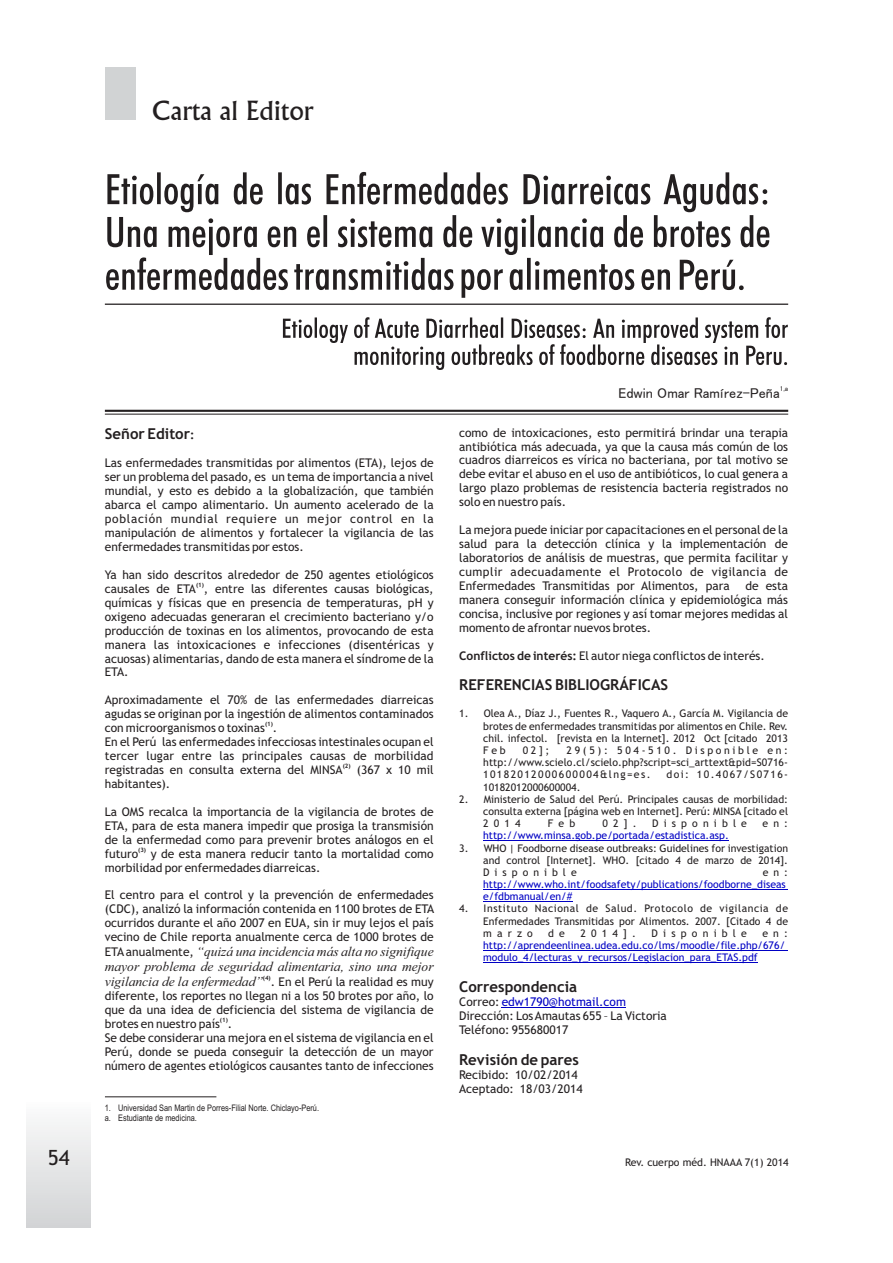
<style>
.page{position:relative;width:893px;height:1263px;background:#fff}
.page>*{position:absolute;margin:0;border:0;box-sizing:border-box;transform-origin:0 0}
.t1{font:25.5px "Flareserif 821 BT";color:#231f20}
.t2{font:21px "Trebuchet MS";color:#231f20}
.t3{font:700 15px "Trebuchet MS";color:#231f20}
.t4{font:14.25px "MS P Gothic";color:#231f20}
.t5{font:italic 13.5px/15px "Times New Roman";color:#231f20}
.t6{font:12px/14px "Trebuchet MS";color:#231f20}
.t7{font:10.5px/12.1px "Trebuchet MS";color:#231f20;text-align:justify}
.t8{font:10.5px/12.1px "Trebuchet MS";color:#0000c4}
.t9{font:10.5px "Trebuchet MS";letter-spacing:.13em;color:#231f20}
.t10{font:10.5px "Trebuchet MS";letter-spacing:.49em;color:#231f20}
.t11{font:10.5px "Trebuchet MS";letter-spacing:.495em;color:#231f20}
.t12{font:9px/10.2px "Arial Narrow";color:#231f20}
.t13{font:7.2px "MS P Gothic";color:#231f20}
.t14{font:700 6px "Trebuchet MS";color:#231f20}
.s1{font-size:12px}
.s2{font-family:"Trebuchet MS";font-style:normal;font-size:12px}
.s3{font-weight:700}
.s4{color:#0000c4}
</style>
<div class="page">
<svg style="left:107px;top:172px;width:633px;height:12px"></svg>
<svg style="left:107px;top:184px;width:660px;height:29px"></svg>
<svg style="left:106px;top:215px;width:663px;height:83px"></svg>
<svg style="left:584px;top:260px;width:160px;height:30px"></svg>
<svg style="left:283px;top:317px;width:505px;height:53px"></svg>
<hr style="left:105px;top:410px;width:683px;height:2px;background:#231f20">
<hr style="left:105px;top:414px;width:683px;height:1px;background:#231f20">
<hr style="left:483px;top:840px;width:246px;height:1px;background:#0000c4">
<hr style="left:483px;top:889px;width:305px;height:1px;background:#0000c4">
<hr style="left:483px;top:901px;width:89px;height:1px;background:#0000c4">
<hr style="left:483px;top:950px;width:305px;height:1px;background:#0000c4">
<hr style="left:483px;top:962px;width:275px;height:1px;background:#0000c4">
<hr style="left:502px;top:1007px;width:124px;height:1px;background:#0000c4">
<hr style="left:105px;top:1096px;width:111px;height:1px;background:#231f20">
<div style="left:105px;top:67px;width:31px;height:53px;background:#d1d3d4"></div>
<hr style="left:105px;top:304px;width:683px;height:1px;background:#231f20">
<div style="left:27px;top:1099px;width:63px;height:129px;background:linear-gradient(to bottom,#fdfdfd,#d1d3d4)"></div>
<h1 class="t1" style="left:152px;top:101px;width:163px">Carta al Editor</h1>
<p class="t3" style="left:105px;top:428px;width:91px">Señor Editor<span class="s1">:</span></p>
<p class="t6" style="left:105px;top:457px;width:330px;text-align:justify">Las enfermedades transmitidas por alimentos (ETA), lejos de ser un problema del pasado, es un tema de importancia a nivel mundial, y esto es debido a la globalización, que también abarca el campo alimentario. Un aumento acelerado de la población mundial requiere un mejor control en la manipulación de alimentos y fortalecer la vigilancia de las enfermedades transmitidas por estos.</p>
<p class="t6" style="left:105px;top:569px;width:330px">Ya han sido descritos alrededor de 250 agentes etiológicos</p>
<p class="t14" style="left:196px;top:582px;width:9px">(1)</p>
<p class="t6" style="left:105px;top:583px;width:330px;text-align:justify">causales de ETA , entre las diferentes causas biológicas, químicas y físicas que en presencia de temperaturas, pH y oxigeno adecuadas generaran el crecimiento bacteriano y/o producción de toxinas en los alimentos, provocando de esta manera las intoxicaciones e infecciones (disentéricas y acuosas) alimentarias, dando de esta manera el síndrome de la ETA.</p>
<p class="t6" style="left:105px;top:694px;width:330px">Aproximadamente el 70% de las enfermedades diarreicas agudas se originan por la ingestión de alimentos contaminados</p>
<p class="t14" style="left:265px;top:722px;width:9px">(1)</p>
<p class="t6" style="left:105px;top:722px;width:330px">con microorganismos o toxinas .<br>En el Perú las enfermedades infecciosas intestinales ocupan el tercer lugar entre las principales causas de morbilidad</p>
<p class="t14" style="left:343px;top:763px;width:9px">(2)</p>
<p class="t6" style="left:105px;top:764px;width:330px">registradas en consulta externa del MINSA (367 x 10 mil habitantes).</p>
<p class="t6" style="left:105px;top:806px;width:330px;text-align:justify">La OMS recalca la importancia de la vigilancia de brotes de ETA, para de esta manera impedir que prosiga la transmisión de la enfermedad como para prevenir brotes análogos en el</p>
<p class="t14" style="left:138px;top:847px;width:9px">(3)</p>
<p class="t6" style="left:105px;top:847px;width:330px">futuro y de esta manera reducir tanto la mortalidad como morbilidad por enfermedades diarreicas.</p>
<p class="t6" style="left:105px;top:889px;width:331px;text-align:justify">El centro para el control y la prevención de enfermedades (CDC), analizó la información contenida en 1100 brotes de ETA ocurridos durante el año 2007 en EUA, sin ir muy lejos el país vecino de Chile reporta anualmente cerca de 1000 brotes de</p>
<p class="t5" style="left:105px;top:945px;width:330px"><span class="s2">ETA anualmente,</span> “quizá una incidencia más alta no signifique mayor problema de seguridad alimentaria, sino una mejor</p>
<p class="t14" style="left:263px;top:975px;width:9px">(4)</p>
<p class="t5" style="left:105px;top:975px;width:330px">vigilancia de la enfermedad” <span class="s2">. En el Perú la realidad es muy</span></p>
<p class="t6" style="left:105px;top:990px;width:330px">diferente, los reportes no llegan ni a los 50 brotes por año, lo que da una idea de deficiencia del sistema de vigilancia de</p>
<p class="t14" style="left:220px;top:1017px;width:9px">(1)</p>
<p class="t6" style="left:105px;top:1018px;width:330px">brotes en nuestro país .<br>Se debe considerar una mejora en el sistema de vigilancia en el Perú, donde se pueda conseguir la detección de un mayor número de agentes etiológicos causantes tanto de infecciones</p>
<p class="t12" style="left:105px;top:1103px;width:216px">1. Universidad San Martin de Porres-Filial Norte. Chiclayo-Perú. a. Estudiante de medicina.</p>
<p class="t13" style="left:780px;top:385px;width:10px">1,a</p>
<p class="t4" style="left:618px;top:386px;width:163px">Edwin Omar Ramírez-Peña</p>
<p class="t6" style="left:459px;top:426px;width:330px;text-align:justify">como de intoxicaciones, esto permitirá brindar una terapia antibiótica más adecuada, ya que la causa más común de los cuadros diarreicos es vírica no bacteriana, por tal motivo se debe evitar el abuso en el uso de antibióticos, lo cual genera a largo plazo problemas de resistencia bacteria registrados no solo en nuestro país.</p>
<p class="t6" style="left:459px;top:524px;width:330px;text-align:justify">La mejora puede iniciar por capacitaciones en el personal de la salud para la detección clínica y la implementación de laboratorios de análisis de muestras, que permita facilitar y cumplir adecuadamente el Protocolo de vigilancia de Enfermedades Transmitidas por Alimentos, para</p>
<p class="t6" style="left:459px;top:580px;width:330px;text-align:justify;text-indent:286px">de esta manera conseguir información clínica y epidemiológica más concisa, inclusive por regiones y así tomar mejores medidas al momento de afrontar nuevos brotes.</p>
<p class="t6" style="left:459px;top:649px;width:307px"><span class="s3">Conflictos de interés:</span> El autor niega conflictos de interés.</p>
<p class="t3" style="left:459px;top:679px;width:210px">REFERENCIAS BIBLIOGRÁFICAS</p>
<p class="t7" style="left:483px;top:708px;width:306px;text-indent:-24px">1. Olea A., Díaz J., Fuentes R., Vaquero A., García M. Vigilancia de brotes de enfermedades transmitidas por alimentos en Chile. Rev. chil. infectol. [revista en la Internet]. 2012 Oct [citado 2013<br>Feb</p>
<p class="t7" style="left:483px;top:745px;width:306px;text-indent:83px">29(5): 504-510. Disponible en: http://www.scielo.cl/scielo.php?script=sci_arttext&amp;pid=S0716- 10182012000600004&amp;lng=es.</p>
<p class="t7" style="left:523px;top:745px;width:28px">02];</p>
<p class="t9" style="left:666px;top:771px;width:123px">doi: 10.4067/S0716-</p>
<p class="t7" style="left:483px;top:782px;width:99px">10182012000600004.</p>
<p class="t7" style="left:483px;top:794px;width:306px;text-indent:-24px">2. Ministerio de Salud del Perú. Principales causas de morbilidad: consulta externa [página web en Internet]. Perú: MINSA [citado el 2014</p>
<p class="t7" style="left:548px;top:818px;width:29px">Feb</p>
<p class="t7" style="left:603px;top:818px;width:36px">02].</p>
<p class="t10" style="left:652px;top:819px;width:96px">Disponible</p>
<p class="t7" style="left:762px;top:818px;width:27px">en:</p>
<p class="t8" style="left:483px;top:830px;width:247px">http://www.minsa.gob.pe/portada/estadistica.asp.</p>
<p class="t7" style="left:483px;top:843px;width:306px;text-indent:-24px">3. WHO | Foodborne disease outbreaks: Guidelines for investigation and control [Internet]. WHO. [citado 4 de marzo de 2014].<br>Disponible</p>
<p class="t7" style="left:763px;top:867px;width:27px">en:</p>
<p class="t8" style="left:483px;top:879px;width:304px">http://www.who.int/foodsafety/publications/foodborne_diseas e/fdbmanual/en/#</p>
<p class="t7" style="left:483px;top:904px;width:306px;text-indent:-24px">4. Instituto Nacional de Salud. Protocolo de vigilancia de Enfermedades Transmitidas por Alimentos. 2007. [Citado 4 de marzo</p>
<p class="t7" style="left:548px;top:928px;width:18px">d e</p>
<p class="t7" style="left:580px;top:928px;width:57px">2014].</p>
<p class="t11" style="left:651px;top:929px;width:97px">Disponible</p>
<p class="t7" style="left:762px;top:928px;width:27px">en:</p>
<p class="t8" style="left:483px;top:940px;width:304px">http://aprendeenlinea.udea.edu.co/lms/moodle/file.php/676/ modulo_4/lecturas_y_recursos/Legislacion_para_ETAS.pdf</p>
<p class="t3" style="left:459px;top:980px;width:119px">Correspondencia</p>
<p class="t6" style="left:459px;top:996px;width:209px">Correo: <span class="s4">edw1790@hotmail.com<br></span>Dirección: Los Amautas 655 – La Victoria<br>Teléfono: 955680017</p>
<p class="t3" style="left:459px;top:1054px;width:121px">Revisión de pares</p>
<p class="t6" style="left:459px;top:1069px;width:125px">Recibido: 10/02/2014<br>Aceptado: 18/03/2014</p>
<h2 class="t2" style="left:48px;top:1149px;width:24px">54</h2>
<p class="t7" style="left:625px;top:1157px;width:165px">Rev. cuerpo méd. HNAAA 7(1) 2014</p>
</div>
